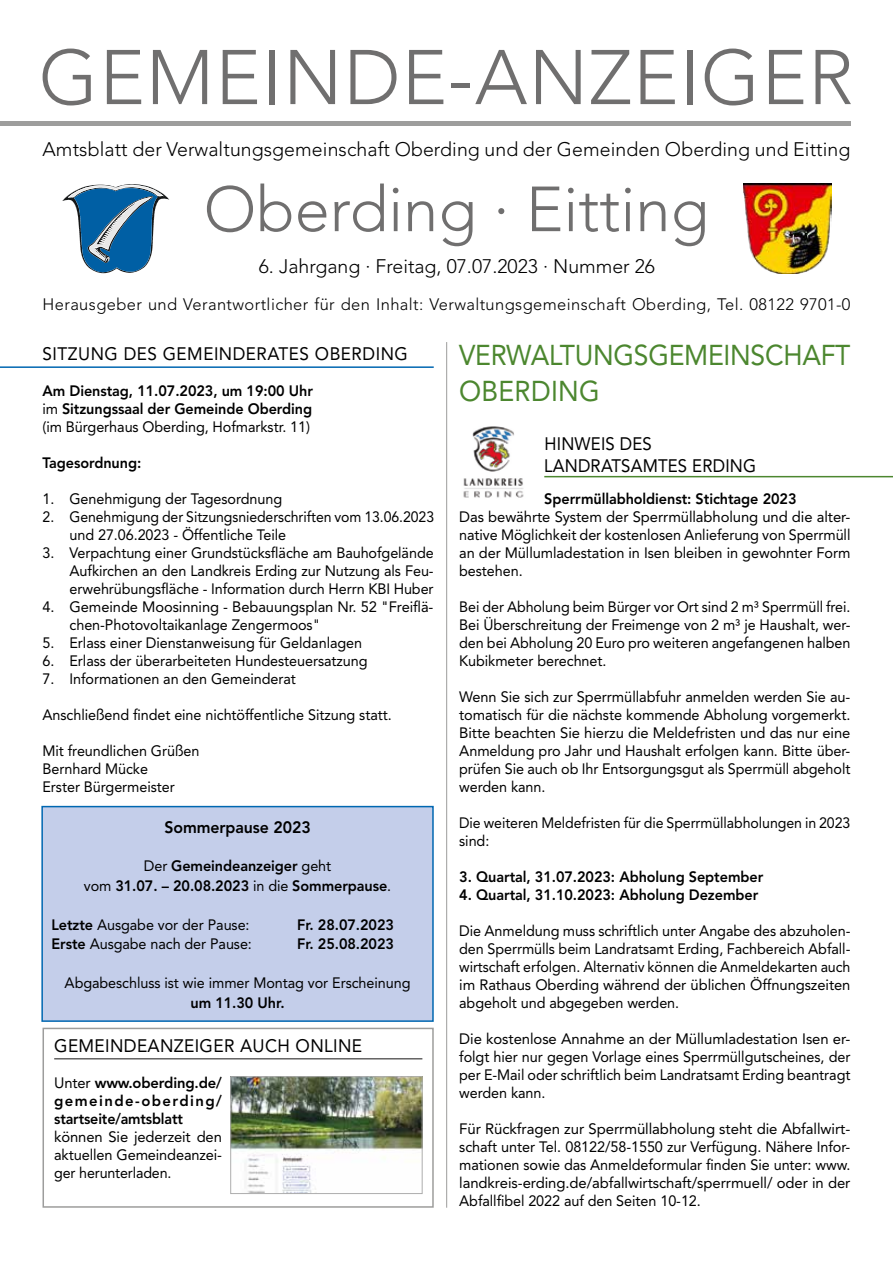
<style>
.page{position:relative;width:893px;height:1263px;background:#fff}
.page>*{position:absolute;margin:0;border:0;box-sizing:border-box;transform-origin:0 0}
.t1{font:300 76.5px "Avenir LT Std";letter-spacing:.015em;color:#706f6f}
.t2{font:300 63px "Avenir LT Std";color:#706f6f}
.t3{font:28.5px/36px "Avenir LT Std";letter-spacing:-.01em;color:#4c872f;scale:.93 1}
.t4{font:300 19.5px "Avenir LT Std";letter-spacing:.005em;color:#000}
.t5{font:18px "Avenir LT Std";letter-spacing:.02em;color:#000;scale:.95 1}
.t6{font:18px/21.6px "Avenir LT Std";letter-spacing:.02em;color:#000;scale:.93 1}
.t7{font:18px "Avenir LT Std";letter-spacing:.02em;color:#000;scale:.96 1}
.t8{font:300 16.5px "Avenir LT Std";letter-spacing:.025em;color:#000}
.t9{font:800 16.5px "Avenir LT Std";letter-spacing:-.005em;color:#000;scale:.96 1}
.t10{font:15px/18px "Avenir LT Std";letter-spacing:-.005em;color:#000;text-align:justify}
.t11{font:15px/18px "Avenir LT Std";letter-spacing:-.005em;color:#000;text-align:justify;scale:.96 1}
.t12{font:800 15px/18px "Avenir LT Std";letter-spacing:-.005em;color:#000;text-align:center;scale:.96 1}
.t13{font:15px/18px "Avenir LT Std";letter-spacing:-.005em;color:#000;text-align:justify;scale:.95 1}
.t14{font:15px/18px "Avenir LT Std";letter-spacing:-.005em;color:#000;scale:.94 1}
.t15{font:800 15px/18px "Avenir LT Std";letter-spacing:-.005em;color:#000;text-align:justify}
.s1{font-weight:400}
.s2{font-weight:800}
</style>
<div class="page">
<svg style="left:62px;top:184px;width:107px;height:90px"></svg>
<img style="left:743px;top:183px;width:88px;height:90px">
<hr style="left:0;top:122px;width:850px;height:4px;background:#9d9d9c">
<div style="left:42px;top:806px;width:391px;height:215px;background:#c4ceea"></div>
<div style="left:41px;top:806px;width:393px;height:216px;border:2px solid #0067b1"></div>
<hr style="left:446px;top:342px;width:1px;height:866px;background:#9d9d9c">
<hr style="left:0;top:366px;width:434px;height:2px;background:#0067b1">
<hr style="left:54px;top:1058px;width:368px;height:1px;background:#646363">
<img style="left:232px;top:1078px;width:188px;height:114px">
<div style="left:230px;top:1076px;width:192px;height:118px;border:1px solid #adadad"></div>
<div style="left:43px;top:1028px;width:391px;height:180px;border:2px solid #9d9d9c"></div>
<hr style="left:544px;top:476px;width:349px;height:1px;background:#4c872f">
<img style="left:463px;top:426px;width:61px;height:72px">
<h1 class="t1" style="left:39px;top:33px;width:816px">GEMEINDE-ANZEIGER</h1>
<h3 class="t4" style="left:43px;top:138px;width:809px">Amtsblatt der Verwaltungsgemeinschaft Oberding und der Gemeinden Oberding und Eitting</h3>
<h2 class="t2" style="left:204px;top:172px;width:507px">Oberding · Eitting</h2>
<h3 class="t4" style="left:259px;top:255px;width:398px">6. Jahrgang · Freitag, 07.07.2023 · Nummer 26</h3>
<p class="t8" style="left:43px;top:295px;width:809px">Herausgeber und Verantwortlicher für den Inhalt: Verwaltungsgemeinschaft Oberding, Tel. 08122 9701-0</p>
<p class="t5" style="left:43px;top:343px;width:386px">SITZUNG DES GEMEINDERATES OBERDING</p>
<p class="t12" style="left:43px;top:382px;width:283px;text-align:justify">Am Dienstag, 11.07.2023, um 19:00 Uhr <span class="s1">im</span> Sitzungssaal der Gemeinde Oberding <span class="s1">(im Bürgerhaus Oberding, Hofmarkstr. 11)</span></p>
<p class="t12" style="left:43px;top:454px;width:104px">Tagesordnung:</p>
<p class="t11" style="left:43px;top:490px;width:251px">1. Genehmigung der Tagesordnung</p>
<p class="t14" style="left:70px;top:508px;width:389px;text-indent:-27px">2. Genehmigung der Sitzungsniederschriften vom 13.06.2023 und 27.06.2023 - Öffentliche Teile</p>
<p class="t11" style="left:70px;top:544px;width:381px;text-indent:-27px">3. Verpachtung einer Grundstücksfläche am Bauhofgelände Aufkirchen an den Landkreis Erding zur Nutzung als Feu&shy;erwehrübungsfläche - Information durch Herrn KBI Huber</p>
<p class="t10" style="left:70px;top:598px;width:365px;text-indent:-27px">4. Gemeinde Moosinning - Bebauungsplan Nr. 52 "Freiflä&shy;chen-Photovoltaikanlage Zengermoos"</p>
<p class="t11" style="left:43px;top:634px;width:334px">5. Erlass einer Dienstanweisung für Geldanlagen</p>
<p class="t11" style="left:43px;top:652px;width:340px">6. Erlass der überarbeiteten Hundesteuersatzung</p>
<p class="t11" style="left:43px;top:670px;width:265px">7. Informationen an den Gemeinderat</p>
<p class="t11" style="left:43px;top:706px;width:365px">Anschließend findet eine nichtöffentliche Sitzung statt.</p>
<p class="t11" style="left:43px;top:742px;width:165px;text-align:left">Mit freundlichen Grüßen<br>Bernhard Mücke<br>Erster Bürgermeister</p>
<p class="t9" style="left:164px;top:817px;width:154px">Sommerpause 2023</p>
<p class="t12" style="left:84px;top:856px;width:322px;line-height:19.5px"><span class="s1">Der</span> Gemeindeanzeiger <span class="s1">geht<br>vom</span> 31.07. – 20.08.2023 <span class="s1">in die</span> Sommerpause<span class="s1">.</span></p>
<p class="t11" style="left:51px;top:916px;width:208px"><span class="s2">Letzte</span> Ausgabe vor der Pause:</p>
<p class="t12" style="left:297px;top:916px;width:102px">Fr. 28.07.2023</p>
<p class="t11" style="left:51px;top:935px;width:210px"><span class="s2">Erste</span> Ausgabe nach der Pause:</p>
<p class="t12" style="left:297px;top:935px;width:102px">Fr. 25.08.2023</p>
<p class="t11" style="left:65px;top:974px;width:362px">Abgabeschluss ist wie immer Montag vor Erscheinung</p>
<p class="t12" style="left:191px;top:993px;width:99px">um 11.30 Uhr.</p>
<p class="t7" style="left:54px;top:1035px;width:322px">GEMEINDEANZEIGER AUCH ONLINE</p>
<p class="t15" style="left:54px;top:1073px;width:169px"><span class="s1">Unter</span> www.oberding.de/ gemeinde-oberding/ startseite/amtsblatt</p>
<p class="t10" style="left:54px;top:1127px;width:169px">können Sie jederzeit den aktuellen Gemeindeanzei&shy;ger herunterladen.</p>
<h3 class="t3" style="left:459px;top:337px;width:422px">VERWALTUNGSGEMEINSCHAFT<br>OBERDING</h3>
<p class="t6" style="left:544px;top:433px;width:229px">HINWEIS DES<br>LANDRATSAMTES ERDING</p>
<p class="t12" style="left:544px;top:490px;width:264px">Sperrmüllabholdienst: Stichtage 2023</p>
<p class="t10" style="left:459px;top:508px;width:393px">Das bewährte System der Sperrmüllabholung und die alter&shy;native Möglichkeit der kostenlosen Anlieferung von Sperrmüll an der Müllumladestation in Isen bleiben in gewohnter Form bestehen.</p>
<p class="t13" style="left:459px;top:598px;width:413px">Bei der Abholung beim Bürger vor Ort sind 2 m³ Sperrmüll frei.<br>Bei Überschreitung der Freimenge von 2 m³ je Haushalt, wer&shy;den bei Abholung 20 Euro pro weiteren angefangenen halben Kubikmeter berechnet.</p>
<p class="t10" style="left:459px;top:688px;width:393px">Wenn Sie sich zur Sperrmüllabfuhr anmelden werden Sie au&shy;tomatisch für die nächste kommende Abholung vorgemerkt.<br>Bitte beachten Sie hierzu die Meldefristen und das nur eine Anmeldung pro Jahr und Haushalt erfolgen kann. Bitte über&shy;prüfen Sie auch ob Ihr Entsorgungsgut als Sperrmüll abgeholt werden kann.</p>
<p class="t14" style="left:459px;top:814px;width:418px">Die weiteren Meldefristen für die Sperrmüllabholungen in 2023 sind:</p>
<p class="t12" style="left:459px;top:868px;width:318px">3. Quartal, 31.07.2023: Abholung September</p>
<p class="t12" style="left:459px;top:886px;width:313px">4. Quartal, 31.10.2023: Abholung Dezember</p>
<p class="t11" style="left:459px;top:922px;width:409px">Die Anmeldung muss schriftlich unter Angabe des abzuholen&shy;den Sperrmülls beim Landratsamt Erding, Fachbereich Abfall&shy;wirtschaft erfolgen. Alternativ können die Anmeldekarten auch im Rathaus Oberding während der üblichen Öffnungszeiten abgeholt und abgegeben werden.</p>
<p class="t10" style="left:459px;top:1030px;width:393px">Die kostenlose Annahme an der Müllumladestation Isen er&shy;folgt hier nur gegen Vorlage eines Sperrmüllgutscheines, der per E-Mail oder schriftlich beim Landratsamt Erding beantragt werden kann.</p>
<p class="t10" style="left:459px;top:1120px;width:393px">Für Rückfragen zur Sperrmüllabholung steht die Abfallwirt&shy;schaft unter Tel. 08122/58-1550 zur Verfügung. Nähere Infor&shy;mationen sowie das Anmeldeformular finden Sie unter: www. landkreis-erding.de/abfallwirtschaft/sperrmuell/ oder in der Abfallfibel 2022 auf den Seiten 10-12.</p>
</div>
